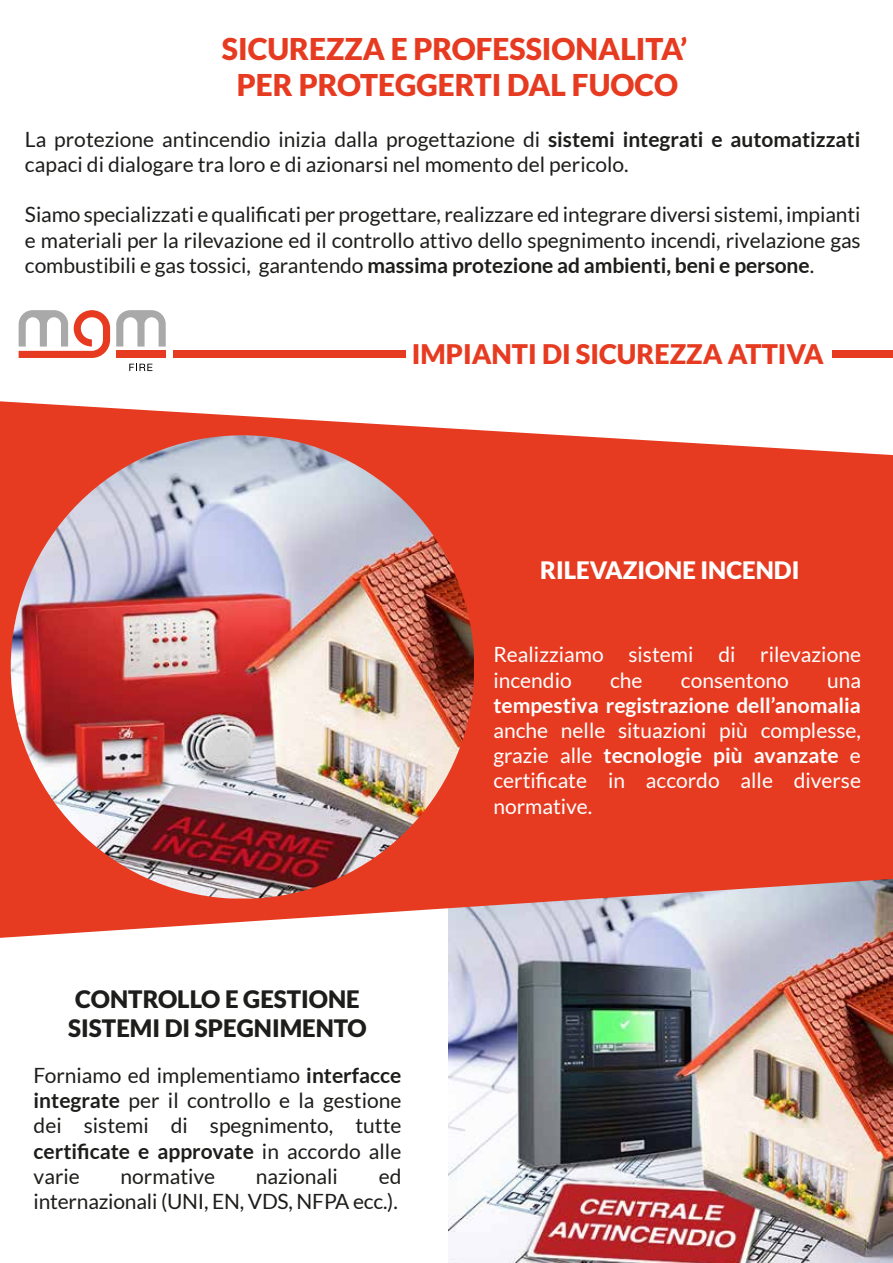
<style>
.page{position:relative;width:893px;height:1263px;background:#fff}
.page>*{position:absolute;margin:0;border:0;box-sizing:border-box;transform-origin:0 0}
.t1{font:900 30px/36px "Lato";color:#e73b21;text-align:center}
.t2{font:900 27px "Lato";color:#e73b21}
.t3{font:900 24px/28.8px "Lato";color:#1d1d1b}
.t4{font:900 24px "Lato";color:#fff}
.t5{font:21px/25.2px "Lato";color:#1d1d1b;text-align:justify}
.t6{font:21px/25.2px "Lato";color:#fff}
.t7{font:700 21px "Lato";color:#fff}
.s1{font-weight:700}
</style>
<div class="page">
<svg style="left:129px;top:364px;width:23px;height:7px"></svg>
<svg style="left:19px;top:310px;width:91px;height:48px"></svg>
<svg style="left:116px;top:310px;width:50px;height:37px"></svg>
<div style="left:116px;top:351px;width:50px;height:7px;background:#e73b21"></div>
<div style="left:173px;top:351px;width:233px;height:7px;background:#e73b21"></div>
<div style="left:832px;top:351px;width:61px;height:7px;background:#e73b21"></div>
<img style="left:448px;top:938px;width:444px;height:325px">
<img style="left:892px;top:938px;width:1px;height:325px">
<svg style="left:0;top:401px;width:893px;height:537px;fill:#e73b21"></svg>
<img style="left:11px;top:435px;width:463px;height:463px;border-radius:225px">
<h1 class="t1" style="left:222px;top:31px;width:467px">SICUREZZA E PROFESSIONALITA’<br>PER PROTEGGERTI DAL FUOCO</h1>
<p class="t5" style="left:25px;top:126px;width:837px">La protezione antincendio inizia dalla progettazione di <span class="s1">sistemi integrati e automatizzati </span>capaci di dialogare tra loro e di azionarsi nel momento del pericolo.</p>
<p class="t5" style="left:25px;top:202px;width:837px">Siamo specializzati e qualificati per progettare, realizzare ed integrare diversi sistemi, impianti e materiali per la rilevazione ed il controllo attivo dello spegnimento incendi, rivelazione gas combustibili e gas tossici, garantendo <span class="s1">massima protezione ad ambienti, beni e persone</span>.</p>
<p class="t2" style="left:412px;top:338px;width:413px">IMPIANTI DI SICUREZZA ATTIVA</p>
<p class="t4" style="left:540px;top:556px;width:261px">RILEVAZIONE INCENDI</p>
<p class="t3" style="left:68px;top:984px;width:300px">CONTROLLO E GESTIONE<br>SISTEMI DI SPEGNIMENTO</p>
<p class="t5" style="left:34px;top:1062px;width:369px">Forniamo ed implementiamo <span class="s1">interfacce integrate</span> per il controllo e la gestione dei sistemi di spegnimento, tutte <span class="s1">certificate e approvate</span> in accordo alle varie</p>
<p class="t5" style="left:34px;top:1163px;width:369px;text-align:right">ed<br>internazionali (UNI, EN, VDS, NFPA ecc.).</p>
<p class="t5" style="left:121px;top:1163px;width:96px">normative</p>
<p class="t5" style="left:256px;top:1163px;width:84px">nazionali</p>
<p class="t6" style="left:493px;top:642px;width:369px">Realizziamo sistemi di rilevazione incendio</p>
<p class="t6" style="left:610px;top:667px;width:34px">che</p>
<p class="t6" style="left:681px;top:667px;width:109px">consentono</p>
<p class="t6" style="left:827px;top:667px;width:35px">una</p>
<p class="t7" style="left:493px;top:693px;width:369px">tempestiva registrazione dell’anomalia</p>
<p class="t6" style="left:493px;top:718px;width:369px;text-align:justify">anche nelle situazioni più complesse, grazie alle <span class="s1">tecnologie più avanzate</span> e certificate in accordo alle diverse normative.</p>
</div>
